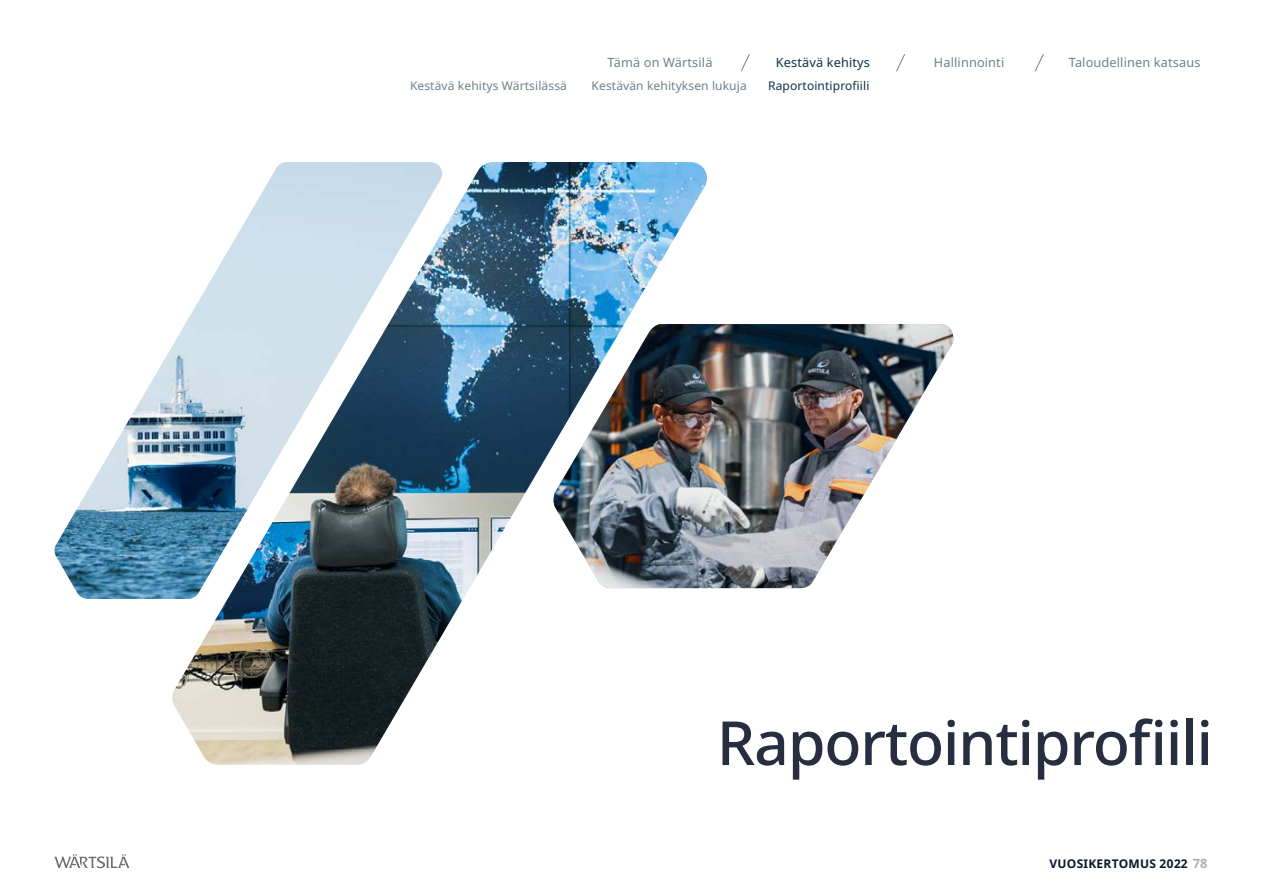
<style>
.page{position:relative;width:1263px;height:893px;background:#fff}
.page>*{position:absolute;margin:0;border:0;box-sizing:border-box;transform-origin:0 0}
.t1{font:500 60.9px "Noto Sans";letter-spacing:-.02em;color:#0f172b}
.t2{font:12.75px "Noto Sans";letter-spacing:.01em;color:#6f808d}
.t3{font:12.75px "Noto Sans";letter-spacing:.01em;color:#0f334a}
.t4{font:12px "Noto Sans";letter-spacing:.01em;color:#6f808d}
.t5{font:700 12px "Noto Sans";letter-spacing:.02em;color:#0f172b}
.t6{font:12px "Noto Sans";letter-spacing:.01em;color:#0f334a}
.s1{font-size:12.75px;color:#aeaeae}
</style>
<div class="page">
<svg style="left:54px;top:854px;width:75px;height:14px"></svg>
<img style="left:709px;top:324px;width:245px;height:264px">
<img style="left:172px;top:162px;width:537px;height:603px">
<img style="left:54px;top:162px;width:390px;height:437px">
<svg style="left:741px;top:54px;width:9px;height:18px"></svg>
<svg style="left:896px;top:54px;width:9px;height:18px"></svg>
<svg style="left:1034px;top:54px;width:10px;height:18px"></svg>
<p class="t2" style="left:608px;top:53px;width:106px">Tämä on Wärtsilä</p>
<p class="t3" style="left:776px;top:53px;width:96px">Kestävä kehitys</p>
<p class="t2" style="left:934px;top:53px;width:72px">Hallinnointi</p>
<p class="t2" style="left:1069px;top:53px;width:133px">Taloudellinen katsaus</p>
<p class="t4" style="left:410px;top:77px;width:158px">Kestävä kehitys Wärtsilässä</p>
<p class="t4" style="left:592px;top:77px;width:157px">Kestävän kehityksen lukuja</p>
<p class="t6" style="left:768px;top:77px;width:103px">Raportointiprofiili</p>
<h1 class="t1" style="left:717px;top:700px;width:498px">Raportointiprofiili</h1>
<p class="t5" style="left:1049px;top:855px;width:159px">VUOSIKERTOMUS 2022 <span class="s1">78</span></p>
</div>
